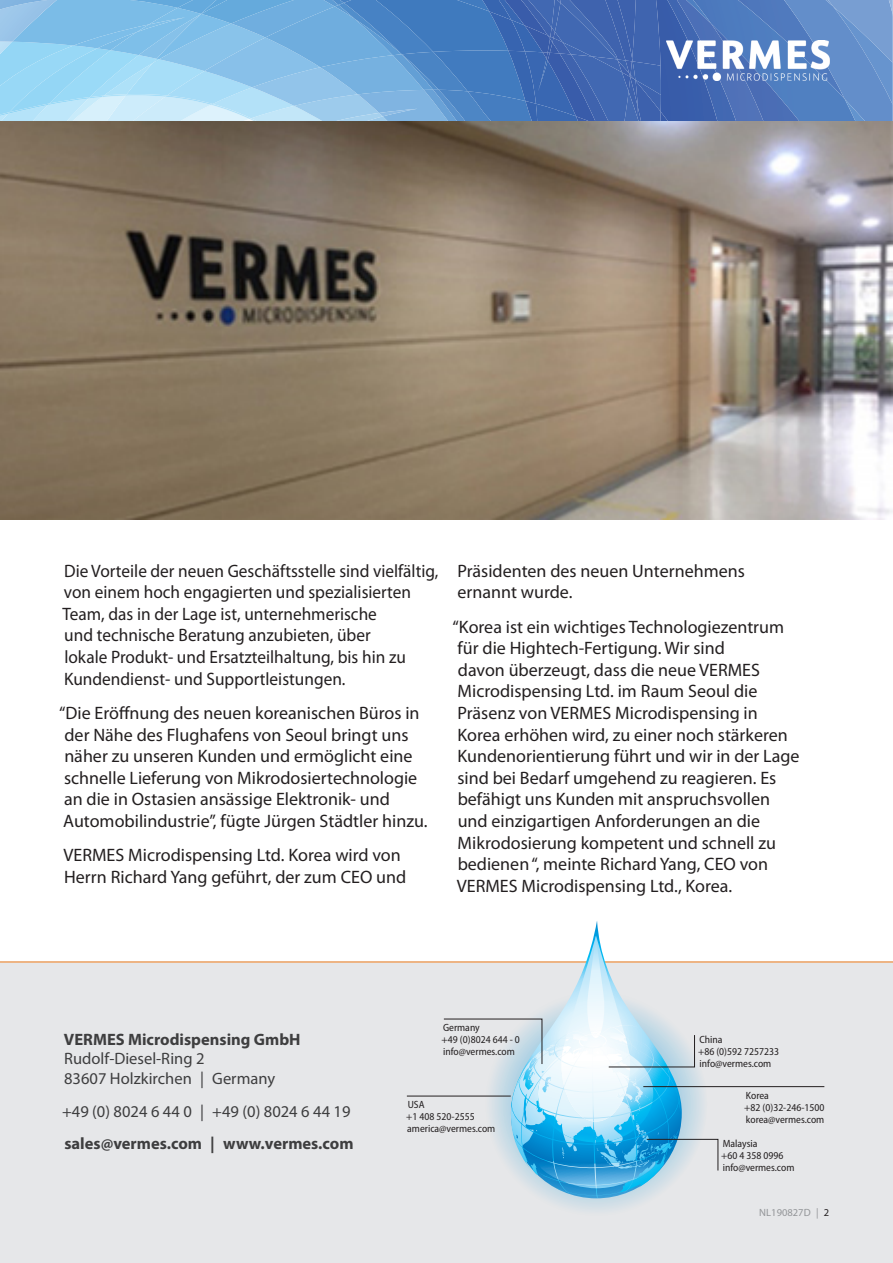
<style>
.page{position:relative;width:893px;height:1263px;background:#fff}
.page>*{position:absolute;margin:0;border:0;box-sizing:border-box;transform-origin:0 0}
.body{font:18px/21.6px "Myriad Pro";color:#231f20}
.body-2{font:18px/21.6px "Myriad Pro";color:#231f20;scale:.96 1}
.t1{font:16.5px/19.8px "Myriad Pro";color:#3e3e3f}
.t2{font:700 16.5px "Myriad Pro";color:#3e3e3f}
.t3{font:semi-condensed 10.5px/12px "Myriad Pro";color:#231f20}
.t4{font:10.5px "Myriad Pro";color:#939598}
.s1{color:#231f20}
</style>
<div class="page">
<svg style="left:0;top:0;width:893px;height:122px;background:#6b9cd1"></svg>
<img style="left:666px;top:41px;width:163px;height:39px">
<div style="left:0;top:962px;width:893px;height:301px;background:#e6e7e9"></div>
<hr style="left:0;top:962px;width:893px;height:1px;background:#f58220">
<svg style="left:548px;top:1198px;width:97px;height:12px"></svg>
<svg style="left:511px;top:921px;width:171px;height:67px"></svg>
<hr style="left:407px;top:1096px;width:104px;height:1px;background:#231f20">
<hr style="left:643px;top:1086px;width:181px;height:1px;background:#231f20">
<svg style="left:443px;top:988px;width:275px;height:210px"></svg>
<img style="left:0;top:122px;width:893px;height:398px">
<p class="body-2" style="left:63px;top:559px;width:393px">Die Vorteile der neuen Geschäftsstelle sind vielfältig, von einem hoch engagierten und spezialisierten Team, das in der Lage ist, unternehmerische<br>und technische Beratung anzubieten, über<br>lokale Produkt- und Ersatzteilhaltung, bis hin zu Kundendienst- und Supportleistungen.</p>
<p class="body" style="left:59px;top:702px;width:370px">“Die Eröffnung des neuen koreanischen Büros in der Nähe des Flughafens von Seoul bringt uns näher zu unseren Kunden und ermöglicht eine schnelle Lieferung von Mikrodosiertechnologie an die in Ostasien ansässige Elektronik- und Automobilindustrie”, fügte Jürgen Städtler hinzu.</p>
<p class="body" style="left:64px;top:844px;width:344px">VERMES Microdispensing Ltd. Korea wird von<br>Herrn Richard Yang geführt, der zum CEO und</p>
<p class="body" style="left:458px;top:559px;width:289px">Präsidenten des neuen Unternehmens ernannt wurde.</p>
<p class="body" style="left:453px;top:615px;width:348px">“Korea ist ein wichtiges Technologiezentrum für die Hightech-Fertigung. Wir sind<br>davon überzeugt, dass die neue VERMES Microdispensing Ltd. im Raum Seoul die Präsenz von VERMES Microdispensing in Korea erhöhen wird, zu einer noch stärkeren Kundenorientierung führt und wir in der Lage sind bei Bedarf umgehend zu reagieren. Es befähigt uns Kunden mit anspruchsvollen und einzigartigen Anforderungen an die Mikrodosierung kompetent und schnell zu bedienen “, meinte Richard Yang, CEO von VERMES Microdispensing Ltd., Korea.</p>
<p class="t2" style="left:64px;top:1028px;width:238px">VERMES Microdispensing GmbH</p>
<p class="t1" style="left:64px;top:1048px;width:213px">Rudolf-Diesel-Ring 2<br>83607 Holzkirchen | Germany</p>
<p class="t1" style="left:62px;top:1101px;width:290px">+49 (0) 8024 6 44 0 | +49 (0) 8024 6 44 19</p>
<p class="t2" style="left:64px;top:1133px;width:291px">sales@vermes.com | www.vermes.com</p>
<p class="t3" style="left:442px;top:1021px;width:80px">Germany<br>+49 (0)8024 644 - 0 info@vermes.com</p>
<p class="t3" style="left:698px;top:1033px;width:82px">China<br>+86 (0)592 7257233 info@vermes.com</p>
<p class="t3" style="left:406px;top:1098px;width:91px">USA<br>+1 408 520-2555 america@vermes.com</p>
<p class="t3" style="left:744px;top:1089px;width:82px">Korea<br>+82 (0)32-246-1500 korea@vermes.com</p>
<p class="t3" style="left:721px;top:1137px;width:75px">Malaysia<br>+60 4 358 0996 info@vermes.com</p>
<p class="t4" style="left:759px;top:1206px;width:72px">NL190827D | <span class="s1">2</span></p>
</div>
